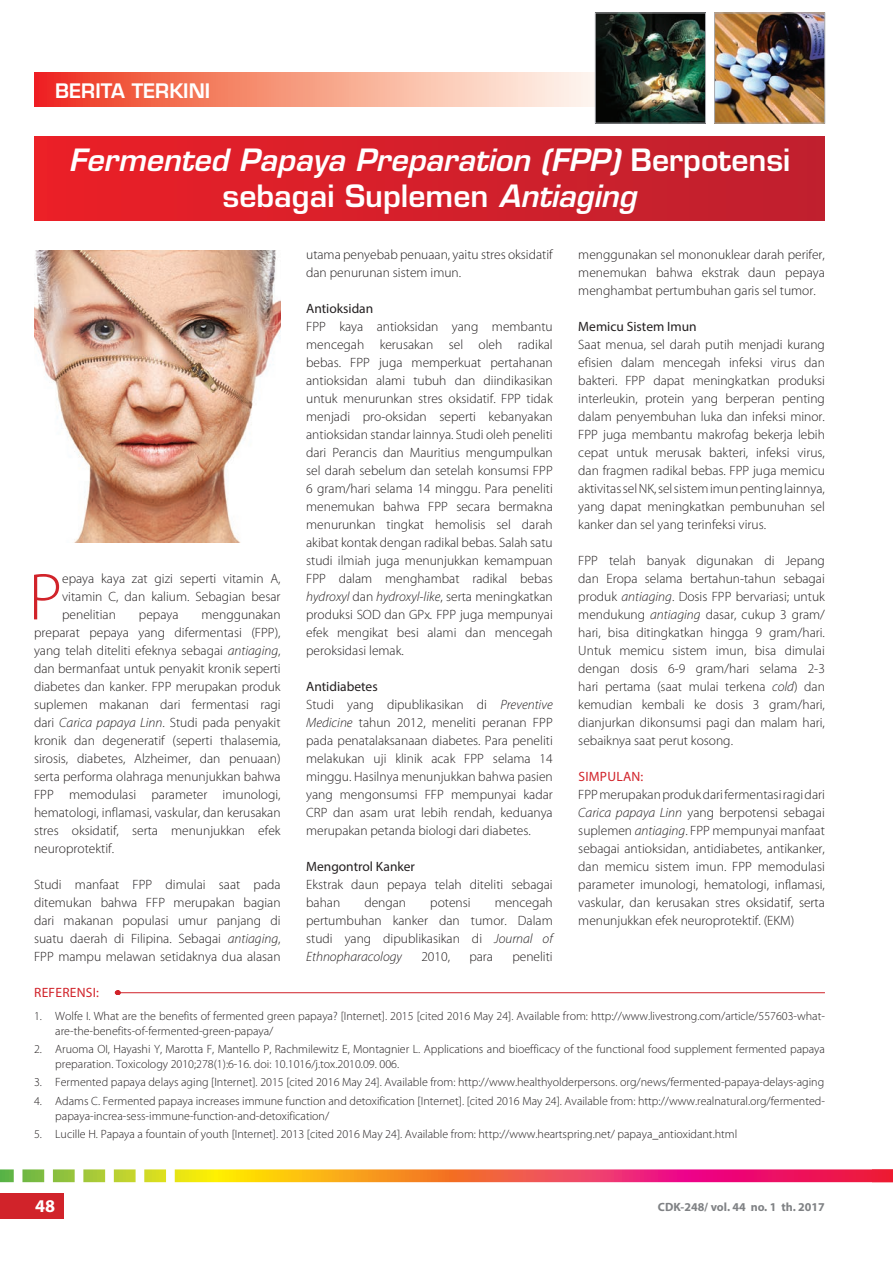
<style>
.page{position:relative;width:893px;height:1263px;background:#fff}
.page>*{position:absolute;margin:0;border:0;box-sizing:border-box;transform-origin:0 0}
.t1{font:300 66.9px "Myriad Pro";color:#d1232a}
.t2{font:italic 600 30px/36px "Eurostile LT Std";color:#fff;text-align:center}
.t3{font:600 19.5px "Eurostile LT Std";color:#fff}
.t4{font:700 18px "Myriad Pro";color:#fff}
.t5{font:300 13.5px/18px "Myriad Pro";color:#231f20;text-align:justify}
.t6{font:13.5px "Myriad Pro";color:#231f20}
.t7{font:13.5px "Myriad Pro";letter-spacing:.02em;color:#d1232a}
.t8{font:300 12px/14.4px "Myriad Pro";color:#231f20}
.t9{font:700 12px "Myriad Pro";color:#808285}
.s1{font-style:normal}
.s2{font-style:italic}
.s3{font-weight:400}
</style>
<div class="page">
<div style="left:0;top:1193px;width:64px;height:25px;background:#d1232a"></div>
<svg style="left:0;top:1169px;width:893px;height:13px;background:#e87d50"></svg>
<svg style="left:34px;top:72px;width:561px;height:35px;background:#f69b85"></svg>
<img style="left:597px;top:15px;width:107px;height:106px">
<div style="left:595px;top:13px;width:111px;height:110px;border:1px solid #a8a9ad"></div>
<img style="left:716px;top:15px;width:107px;height:106px">
<div style="left:714px;top:13px;width:111px;height:110px;border:1px solid #a8a9ad"></div>
<div style="left:34px;top:136px;width:791px;height:85px;background:linear-gradient(to right,#eb1f27,#be202f)"></div>
<hr style="left:115px;top:992px;width:710px;height:1px;background:#d1232a">
<img style="left:34px;top:250px;width:247px;height:292px">
<h3 class="t3" style="left:55px;top:79px;width:156px">BERITA TERKINI</h3>
<h2 class="t2" style="left:69px;top:143px;width:723px">Fermented Papaya Preparation (FPP) <span class="s1">Berpotensi sebagai Suplemen</span> Antiaging</h2>
<h1 class="t1" style="left:29px;top:560px;width:35px">P</h1>
<p class="t5" style="left:62px;top:570px;width:220px">epaya kaya zat gizi seperti vitamin A, vitamin C, dan kalium. Sebagian besar penelitian</p>
<p class="t5" style="left:34px;top:606px;width:248px;text-indent:167px">menggunakan preparat pepaya yang difermentasi (FPP), yang telah diteliti efeknya sebagai <span class="s2">antiaging</span>, dan bermanfaat untuk penyakit kronik seperti diabetes dan kanker. FPP merupakan produk suplemen makanan dari fermentasi ragi dari <span class="s2">Carica papaya Linn</span>. Studi pada penyakit kronik dan degeneratif (seperti thalasemia, sirosis, diabetes, Alzheimer, dan penuaan) serta performa olahraga menunjukkan bahwa FPP memodulasi parameter imunologi, hematologi, inflamasi, vaskular, dan kerusakan stres oksidatif, serta menunjukkan efek neuroprotektif.</p>
<p class="t5" style="left:34px;top:876px;width:248px">Studi manfaat FPP dimulai saat pada ditemukan bahwa FFP merupakan bagian dari makanan populasi umur panjang di suatu daerah di Filipina. Sebagai <span class="s2">antiaging</span>, FPP mampu melawan setidaknya dua alasan</p>
<p class="t5" style="left:139px;top:606px;width:41px">pepaya</p>
<p class="t5" style="left:306px;top:246px;width:248px">utama penyebab penuaan, yaitu stres oksidatif dan penurunan sistem imun.</p>
<p class="t6" style="left:306px;top:300px;width:69px">Antioksidan</p>
<p class="t5" style="left:306px;top:318px;width:248px">FPP kaya antioksidan yang membantu mencegah kerusakan sel oleh radikal bebas. FPP juga memperkuat pertahanan antioksidan alami tubuh dan diindikasikan untuk menurunkan stres oksidatif. FPP tidak menjadi pro-oksidan seperti kebanyakan antioksidan standar lainnya. Studi oleh peneliti dari Perancis dan Mauritius mengumpulkan sel darah sebelum dan setelah konsumsi FPP 6 gram/hari selama 14 minggu. Para peneliti menemukan bahwa FPP secara bermakna menurunkan tingkat hemolisis sel darah akibat kontak dengan radikal bebas. Salah satu studi ilmiah juga menunjukkan kemampuan FPP dalam menghambat radikal bebas <span class="s2">hydroxyl</span> dan <span class="s2">hydroxyl-like</span>, serta meningkatkan produksi SOD dan GPx<span class="s2">.</span> FPP juga mempunyai efek mengikat besi alami dan mencegah peroksidasi lemak.</p>
<p class="t5" style="left:306px;top:678px;width:248px;text-align:left"><span class="s3">Antidiabetes<br></span>Studi yang dipublikasikan di <span class="s2">Preventive Medicine</span> tahun 2012, meneliti peranan FPP pada penatalaksanaan diabetes. Para peneliti melakukan uji klinik acak FPP selama 14 minggu. Hasilnya menunjukkan bahwa pasien yang mengonsumsi FFP mempunyai kadar CRP dan asam urat lebih rendah, keduanya merupakan petanda biologi dari diabetes.</p>
<p class="t6" style="left:306px;top:858px;width:110px">Mengontrol Kanker</p>
<p class="t5" style="left:306px;top:876px;width:248px">Ekstrak daun pepaya telah diteliti sebagai bahan</p>
<p class="t5" style="left:306px;top:894px;width:248px;text-indent:189px">mencegah pertumbuhan kanker dan tumor. Dalam studi yang dipublikasikan di <span class="s2">Journal of Ethnopharacology</span></p>
<p class="t5" style="left:364px;top:894px;width:43px">dengan</p>
<p class="t5" style="left:430px;top:894px;width:42px">potensi</p>
<p class="t5" style="left:421px;top:948px;width:30px">2010,</p>
<p class="t5" style="left:469px;top:948px;width:25px">para</p>
<p class="t5" style="left:512px;top:948px;width:42px">peneliti</p>
<p class="t5" style="left:578px;top:246px;width:248px">menggunakan sel mononuklear darah perifer, menemukan bahwa ekstrak daun pepaya menghambat pertumbuhan garis sel tumor.</p>
<p class="t6" style="left:578px;top:318px;width:120px">Memicu Sistem Imun</p>
<p class="t5" style="left:578px;top:336px;width:248px">Saat menua, sel darah putih menjadi kurang efisien dalam mencegah infeksi virus dan bakteri. FPP dapat meningkatkan produksi interleukin, protein yang berperan penting dalam penyembuhan luka dan infeksi minor.<br>FPP juga membantu makrofag bekerja lebih cepat untuk merusak bakteri, infeksi virus, dan fragmen radikal bebas. FPP juga memicu aktivitas sel NK, sel sistem imun penting lainnya, yang dapat meningkatkan pembunuhan sel kanker dan sel yang terinfeksi virus.</p>
<p class="t5" style="left:578px;top:552px;width:248px">FPP telah banyak digunakan di Jepang dan Eropa selama bertahun-tahun sebagai produk <span class="s2">antiaging</span>. Dosis FPP bervariasi; untuk mendukung <span class="s2">antiaging</span> dasar, cukup 3 gram/ hari, bisa ditingkatkan hingga 9 gram/hari.<br>Untuk memicu sistem imun, bisa dimulai dengan dosis 6-9 gram/hari selama 2-3 hari pertama (saat mulai terkena <span class="s2">cold</span>) dan kemudian kembali ke dosis 3 gram/hari, dianjurkan dikonsumsi pagi dan malam hari, sebaiknya saat perut kosong.</p>
<p class="t7" style="left:578px;top:768px;width:66px">SIMPULAN:</p>
<p class="t5" style="left:578px;top:786px;width:248px">FPP merupakan produk dari fermentasi ragi dari <span class="s2">Carica papaya Linn</span> yang berpotensi sebagai suplemen <span class="s2">antiaging</span>. FPP mempunyai manfaat sebagai antioksidan, antidiabetes, antikanker, dan memicu sistem imun. FPP memodulasi parameter imunologi, hematologi, inflamasi, vaskular, dan kerusakan stres oksidatif, serta menunjukkan efek neuroprotektif. (EKM)</p>
<p class="t7" style="left:34px;top:984px;width:16px">Referensi</p>
<p class="t7" style="left:96px;top:984px;width:4px">:</p>
<p class="t8" style="left:55px;top:1009px;width:771px;text-indent:-21px">1. Wolfe I. What are the benefits of fermented green papaya? [Internet]. 2015 [cited 2016 May 24]. Available from: http://www.livestrong.com/article/557603-what&shy;are-the-benefits-of-fermented-green-papaya/</p>
<p class="t8" style="left:55px;top:1042px;width:771px;text-indent:-21px">2. Aruoma OI, Hayashi Y, Marotta F, Mantello P, Rachmilewitz E, Montagnier L. Applications and bioefficacy of the functional food supplement fermented papaya preparation. Toxicology 2010;278(1):6-16. doi: 10.1016/j.tox.2010.09. 006.</p>
<p class="t8" style="left:34px;top:1075px;width:792px">3. Fermented papaya delays aging [Internet]. 2015 [cited 2016 May 24]. Available from: http://www.healthyolderpersons. org/news/fermented-papaya-delays-aging</p>
<p class="t8" style="left:55px;top:1094px;width:771px;text-indent:-21px">4. Adams C. Fermented papaya increases immune function and detoxification [Internet]. [cited 2016 May 24]. Available from: http://www.realnatural.org/fermented&shy;papaya-increa-sess-immune-function-and-detoxification/</p>
<p class="t8" style="left:34px;top:1127px;width:705px">5. Lucille H. Papaya a fountain of youth [Internet]. 2013 [cited 2016 May 24]. Available from: http://www.heartspring.net/ papaya_antioxidant.html</p>
<h3 class="t4" style="left:35px;top:1194px;width:21px">48</h3>
<p class="t9" style="left:658px;top:1199px;width:169px">CDK-248/ vol. 44 no. 1 th. 2017</p>
</div>
